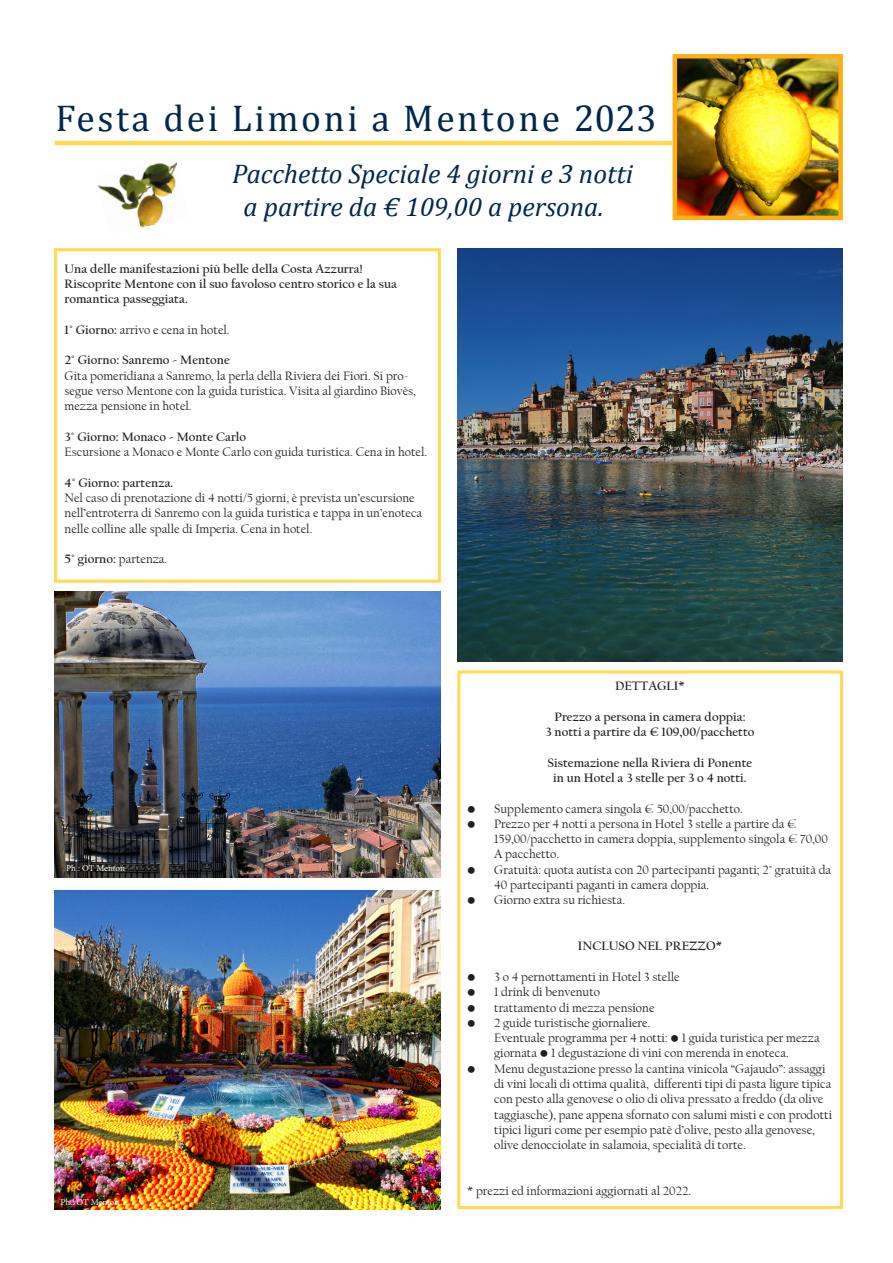
<style>
.page{position:relative;width:893px;height:1263px;background:#fff}
.page>*{position:absolute;margin:0;border:0;box-sizing:border-box;transform-origin:0 0}
.t1{font:37.5px "Cambria";letter-spacing:.07em;color:#00274e}
.t2{font:italic 27px "Cambria";color:#00274e}
.t3{font:12.75px/15.3px "Californian FB";color:#231f20}
.t4{font:700 12.75px/15.3px "Californian FB";color:#231f20}
.t5{font:9px "Minion Pro";letter-spacing:-.005em;color:#fff}
.s1{font-weight:700}
.s2{font-weight:400}
</style>
<div class="page">
<img style="left:54px;top:890px;width:387px;height:320px">
<img style="left:54px;top:591px;width:387px;height:286px">
<div style="left:54px;top:248px;width:387px;height:335px;border:3px solid #ffda52"></div>
<img style="left:457px;top:248px;width:386px;height:413px">
<div style="left:457px;top:670px;width:386px;height:539px;border:3px solid #ffda52"></div>
<img style="left:678px;top:59px;width:160px;height:156px">
<div style="left:673px;top:54px;width:170px;height:166px;border:4px solid #fbb017"></div>
<hr style="left:55px;top:141px;width:617px;height:4px;background:#ffda52">
<img style="left:98px;top:162px;width:80px;height:66px">
<p class="t1" style="left:55px;top:96px;width:603px">Festa dei Limoni a Mentone 2023</p>
<p class="t2" style="left:232px;top:155px;width:402px">Pacchetto Speciale 4 giorni e 3 notti</p>
<p class="t2" style="left:244px;top:187px;width:362px">a partire da € 109,00 a persona.</p>
<p class="t4" style="left:65px;top:261px;width:334px">Una delle manifestazioni più belle della Costa Azzurra!<br>Riscoprite Mentone con il suo favoloso centro storico e la sua romantica passeggiata.</p>
<p class="t3" style="left:65px;top:322px;width:167px"><span class="s1">1° Giorno:</span> arrivo e cena in hotel.</p>
<p class="t3" style="left:65px;top:353px;width:353px"><span class="s1">2° Giorno: Sanremo - Mentone<br></span>Gita pomeridiana a Sanremo, la perla della Riviera dei Fiori. Si pro&shy;segue verso Mentone con la guida turistica. Visita al giardino Biovès, mezza pensione in hotel.</p>
<p class="t3" style="left:65px;top:429px;width:364px"><span class="s1">3° Giorno: Monaco - Monte Carlo<br></span>Escursione a Monaco e Monte Carlo con guida turistica. Cena in hotel.</p>
<p class="t4" style="left:65px;top:475px;width:110px">4° Giorno: partenza.</p>
<p class="t3" style="left:65px;top:490px;width:359px">Nel caso di prenotazione di 4 notti/5 giorni, è prevista un’escursione nell’entroterra di Sanremo con la guida turistica e tappa in un’enoteca nelle colline alle spalle di Imperia. Cena in hotel.</p>
<p class="t4" style="left:65px;top:551px;width:104px">5° giorno: <span class="s2">partenza.</span></p>
<p class="t5" style="left:66px;top:862px;width:60px">Ph.: OT Menton</p>
<p class="t5" style="left:61px;top:1196px;width:60px">Ph.: OT Menton</p>
<p class="t4" style="left:615px;top:678px;width:71px">DETTAGLI*</p>
<p class="t4" style="left:554px;top:709px;width:193px">Prezzo a persona in camera doppia:</p>
<p class="t4" style="left:545px;top:724px;width:211px">3 notti a partire da € 109,00/pacchetto</p>
<p class="t4" style="left:548px;top:755px;width:206px">Sistemazione nella Riviera di Ponente</p>
<p class="t4" style="left:553px;top:770px;width:195px">in un Hotel a 3 stelle per 3 o 4 notti.</p>
<p class="t3" style="left:467px;top:801px;width:277px">• Supplemento camera singola € 50,00/pacchetto.</p>
<p class="t3" style="left:494px;top:816px;width:335px;text-indent:-27px">• Prezzo per 4 notti a persona in Hotel 3 stelle a partire da €<br>159,00/pacchetto in camera doppia, supplemento singola € 70,00<br>A pacchetto.</p>
<p class="t3" style="left:494px;top:862px;width:339px;text-indent:-27px">• Gratuità: quota autista con 20 partecipanti paganti; 2ˆ gratuità da<br>40 partecipanti paganti in camera doppia.</p>
<p class="t3" style="left:467px;top:893px;width:159px">• Giorno extra su richiesta.</p>
<p class="t4" style="left:578px;top:938px;width:146px">INCLUSO NEL PREZZO*</p>
<p class="t3" style="left:467px;top:969px;width:214px">• 3 o 4 pernottamenti in Hotel 3 stelle</p>
<p class="t3" style="left:467px;top:984px;width:134px">• 1 drink di benvenuto</p>
<p class="t3" style="left:467px;top:1000px;width:189px">• trattamento di mezza pensione</p>
<p class="t3" style="left:494px;top:1015px;width:327px;text-indent:-27px">• 2 guide turistische giornaliere.<br>Eventuale programma per 4 notti: • 1 guida turistica per mezza giornata • 1 degustazione di vini con merenda in enoteca.</p>
<p class="t3" style="left:494px;top:1061px;width:339px;text-indent:-27px">• Menu degustazione presso la cantina vinicola “Gajaudo”: assaggi di vini locali di ottima qualità, differenti tipi di pasta ligure tipica con pesto alla genovese o olio di oliva pressato a freddo (da olive taggiasche), pane appena sfornato con salumi misti e con prodotti tipici liguri come per esempio patè d’olive, pesto alla genovese, olive denocciolate in salamoia, specialità di torte.</p>
<p class="t3" style="left:467px;top:1183px;width:225px">* prezzi ed informazioni aggiornati al 2022.</p>
</div>
